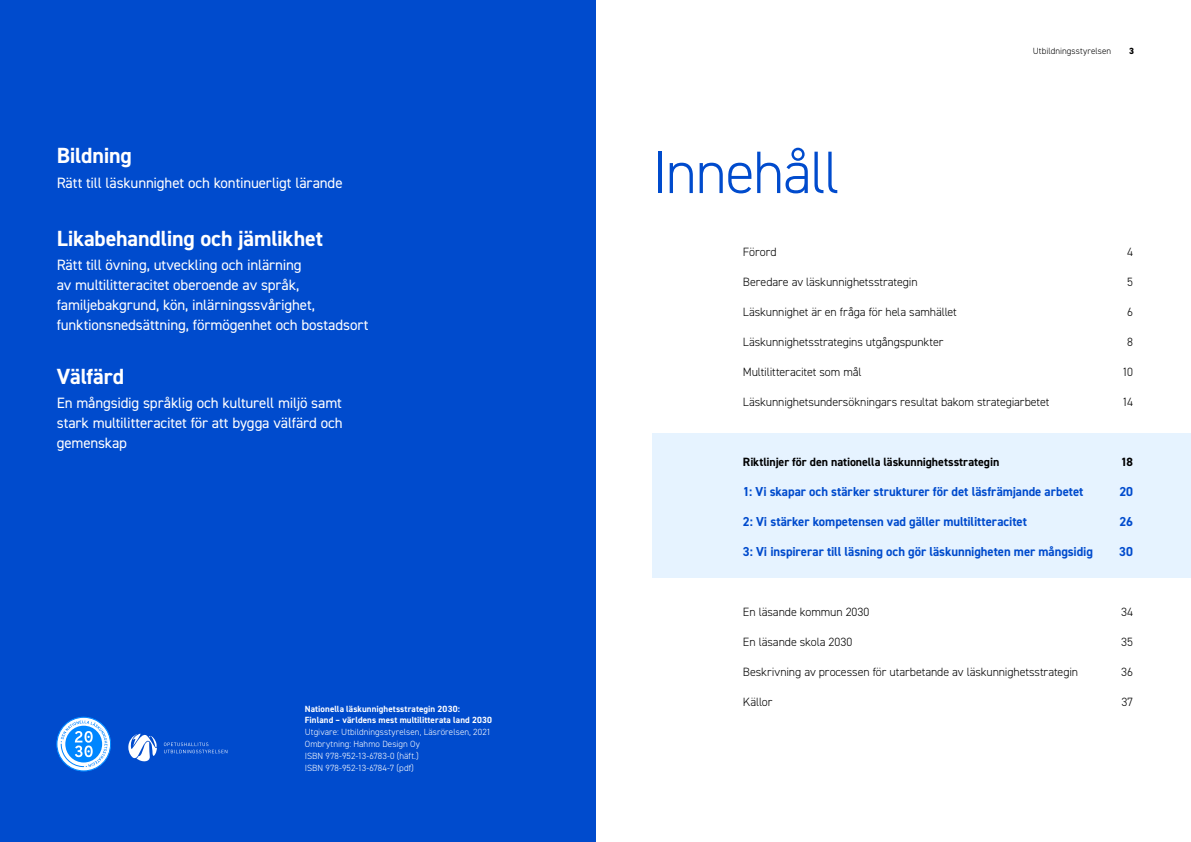
<style>
.page{position:relative;width:1191px;height:842px;background:#fff}
.page>*{position:absolute;margin:0;border:0;box-sizing:border-box;transform-origin:0 0}
.t1{font:300 60px "DIN2014";letter-spacing:-.03em;color:#004bcd}
.t2{font:700 22px "DIN2014";letter-spacing:-.005em;color:#fff}
.t3{font:15px/20px "DIN2014";letter-spacing:-.01em;color:#fff}
.t4{font:700 13px "DIN2014";letter-spacing:-.005em;color:#004bcd}
.t5{font:300 12px "DIN2014";letter-spacing:-.01em;color:#000}
.t6{font:700 12px "DIN2014";letter-spacing:-.005em;color:#000}
.t7{font:300 9px/12px "DIN2014";letter-spacing:.005em;color:#fff}
.t8{font:700 9px/11px "DIN2014";letter-spacing:.01em;color:#fff}
.t9{font:300 9px "DIN2014";letter-spacing:.005em;color:#000}
.t10{font:800 9px "DIN2014";color:#000}
</style>
<div class="page">
<div style="left:652px;top:433px;width:539px;height:145px;background:#e6f3ff"></div>
<div style="left:0;top:0;width:595px;height:842px;background:#004bcd"></div>
<svg style="left:164px;top:742px;width:63px;height:11px"></svg>
<svg style="left:128px;top:733px;width:29px;height:29px"></svg>
<svg style="left:57px;top:717px;width:54px;height:54px"></svg>
<svg style="left:61px;top:720px;width:46px;height:47px;background:#72b8fb"></svg>
<h2 class="t2" style="left:57px;top:141px;width:77px">Bildning</h2>
<p class="t3" style="left:57px;top:172px;width:287px">Rätt till läskunnighet och kontinuerligt lärande</p>
<h2 class="t2" style="left:57px;top:224px;width:268px">Likabehandling och jämlikhet</h2>
<p class="t3" style="left:57px;top:255px;width:313px">Rätt till övning, utveckling och inlärning<br>av multilitteracitet oberoende av språk, familjebakgrund, kön, inlärningssvårighet, funktionsnedsättning, förmögenhet och bostadsort</p>
<h2 class="t2" style="left:57px;top:362px;width:69px">Välfärd</h2>
<p class="t3" style="left:57px;top:393px;width:287px;text-align:justify">En mångsidig språklig och kulturell miljö samt stark multilitteracitet för att bygga välfärd och gemenskap</p>
<p class="t8" style="left:305px;top:703px;width:189px">Nationella läskunnighetsstrategin 2030:<br>Finland – världens mest multilitterata land 2030</p>
<p class="t7" style="left:305px;top:726px;width:188px">Utgivare: Utbildningsstyrelsen, Läsrörelsen, 2021<br>Ombrytning: Hahmo Design Oy<br>ISBN 978-952-13-6783-0 (häft.)<br>ISBN 978-952-13-6784-7 (pdf)</p>
<h1 class="t1" style="left:652px;top:136px;width:189px">Innehåll</h1>
<p class="t9" style="left:1033px;top:46px;width:80px">Utbildningsstyrelsen</p>
<p class="t10" style="left:1129px;top:45px;width:7px">3</p>
<p class="t5" style="left:743px;top:244px;width:35px">Förord</p>
<p class="t5" style="left:1127px;top:244px;width:7px">4</p>
<p class="t5" style="left:743px;top:274px;width:176px">Beredare av läskunnighetsstrategin</p>
<p class="t5" style="left:1127px;top:274px;width:7px">5</p>
<p class="t5" style="left:743px;top:304px;width:215px">Läskunnighet är en fråga för hela samhället</p>
<p class="t5" style="left:1127px;top:304px;width:7px">6</p>
<p class="t5" style="left:743px;top:334px;width:202px">Läskunnighetsstrategins utgångspunkter</p>
<p class="t5" style="left:1127px;top:334px;width:7px">8</p>
<p class="t5" style="left:743px;top:364px;width:120px">Multilitteracitet som mål</p>
<p class="t5" style="left:1122px;top:364px;width:13px">10</p>
<p class="t5" style="left:743px;top:394px;width:308px">Läskunnighetsundersökningars resultat bakom strategiarbetet</p>
<p class="t5" style="left:1122px;top:394px;width:13px">14</p>
<p class="t6" style="left:743px;top:453px;width:258px">Riktlinjer för den nationella läskunnighetsstrategin</p>
<p class="t6" style="left:1120px;top:453px;width:14px">18</p>
<p class="t4" style="left:743px;top:482px;width:342px">1: Vi skapar och stärker strukturer för det läsfrämjande arbetet</p>
<p class="t4" style="left:1119px;top:482px;width:15px">20</p>
<p class="t4" style="left:743px;top:512px;width:285px">2: Vi stärker kompetensen vad gäller multilitteracitet</p>
<p class="t4" style="left:1119px;top:512px;width:15px">26</p>
<p class="t4" style="left:743px;top:542px;width:351px">3: Vi inspirerar till läsning och gör läskunnigheten mer mångsidig</p>
<p class="t4" style="left:1119px;top:542px;width:15px">30</p>
<p class="t5" style="left:743px;top:604px;width:128px">En läsande kommun 2030</p>
<p class="t5" style="left:1121px;top:604px;width:13px">34</p>
<p class="t5" style="left:743px;top:634px;width:111px">En läsande skola 2030</p>
<p class="t5" style="left:1121px;top:634px;width:13px">35</p>
<p class="t5" style="left:743px;top:664px;width:337px">Beskrivning av processen för utarbetande av läskunnighetsstrategin</p>
<p class="t5" style="left:1121px;top:664px;width:13px">36</p>
<p class="t5" style="left:743px;top:694px;width:31px">Källor</p>
<p class="t5" style="left:1121px;top:694px;width:13px">37</p>
</div>
